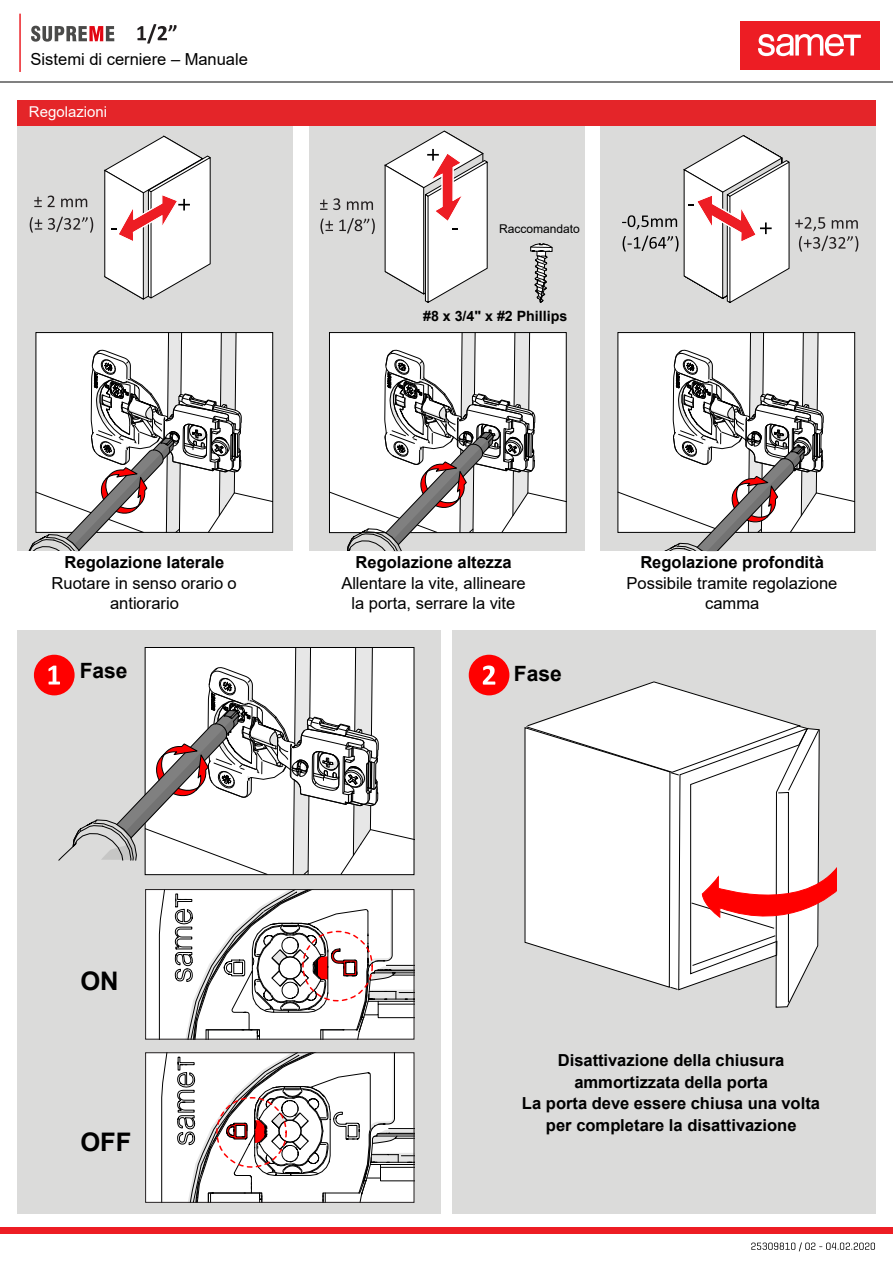
<style>
.page{position:relative;width:893px;height:1263px;background:#fff}
.page>*{position:absolute;margin:0;border:0;box-sizing:border-box;transform-origin:0 0}
.t1{font:700 25.5px "Arial";color:#000}
.t2{font:700 21px "Arial";color:#000}
.t3{font:700 16.5px/21.8px "Arial";color:#000;text-align:center}
.t4{font:16.5px/20.1px "Arial";color:#000;text-align:center}
.t5{font:15px "Arial";color:#fff}
.t6{font:700 14.25px "Arial";color:#000}
.t7{font:12px "Arial";letter-spacing:-.005em;color:#000}
</style>
<div class="page">
<div style="left:17px;top:630px;width:424px;height:584px;background:#dbdbda"></div>
<div style="left:452px;top:630px;width:424px;height:584px;background:#dbdbda"></div>
<hr style="left:0;top:81px;width:893px;height:1px;background:#808080">
<div style="left:0;top:1227px;width:893px;height:6px;background:#ed1d24"></div>
<div style="left:740px;top:21px;width:139px;height:48px;background:#ed1d24"></div>
<svg style="left:758px;top:34px;width:103px;height:22px"></svg>
<div style="left:146px;top:1053px;width:268px;height:149px;background:#fff"></div>
<svg style="left:161px;top:1054px;width:7px;height:147px"></svg>
<svg style="left:177px;top:1054px;width:235px;height:147px"></svg>
<div style="left:216px;top:1097px;width:71px;height:71px;border:2px dashed #f00;border-radius:50%"></div>
<div style="left:145px;top:1052px;width:269px;height:151px;border:1px solid #231f20"></div>
<div style="left:146px;top:889px;width:268px;height:150px;background:#fff"></div>
<svg style="left:159px;top:891px;width:6px;height:146px"></svg>
<svg style="left:175px;top:891px;width:237px;height:146px"></svg>
<div style="left:302px;top:931px;width:71px;height:70px;border:2px dashed #f00;border-radius:50%"></div>
<div style="left:145px;top:889px;width:269px;height:150px;border:1px solid #231f20"></div>
<div style="left:34px;top:655px;width:41px;height:40px;background:#f00;border-radius:50%"></div>
<svg style="left:524px;top:681px;width:313px;height:327px"></svg>
<div style="left:469px;top:655px;width:40px;height:40px;background:#f00;border-radius:50%"></div>
<svg style="left:483px;top:665px;width:12px;height:20px"></svg>
<svg style="left:48px;top:647px;width:366px;height:228px"></svg>
<div style="left:309px;top:119px;width:276px;height:432px;background:#dbdbda"></div>
<svg style="left:320px;top:131px;width:246px;height:420px"></svg>
<div style="left:600px;top:119px;width:276px;height:432px;background:#dbdbda"></div>
<div style="left:17px;top:119px;width:276px;height:432px;background:#dbdbda"></div>
<svg style="left:104px;top:136px;width:107px;height:164px"></svg>
<svg style="left:34px;top:197px;width:8px;height:10px"></svg>
<svg style="left:48px;top:196px;width:7px;height:11px"></svg>
<svg style="left:61px;top:199px;width:26px;height:8px"></svg>
<svg style="left:30px;top:217px;width:12px;height:16px"></svg>
<svg style="left:48px;top:217px;width:45px;height:16px"></svg>
<svg style="left:28px;top:333px;width:245px;height:218px"></svg>
<div style="left:17px;top:100px;width:859px;height:25px;background:#e42529"></div>
<svg style="left:618px;top:135px;width:240px;height:417px"></svg>
<svg style="left:137px;top:24px;width:40px;height:20px"></svg>
<hr style="left:19px;top:14px;width:2px;height:58px;background:#ec2127">
<svg style="left:31px;top:26px;width:83px;height:16px"></svg>
<svg style="left:751px;top:1242px;width:124px;height:9px"></svg>
<p class="t4" style="left:31px;top:51px;width:219px">Sistemi di cerniere ñ Manuale</p>
<p class="t5" style="left:29px;top:106px;width:80px">Regolazioni</p>
<p class="t7" style="left:499px;top:225px;width:82px">Raccomandato</p>
<p class="t6" style="left:423px;top:311px;width:146px">#8 x 3/4" x #2 Phillips</p>
<p class="t3" style="left:65px;top:552px;width:161px">Regolazione laterale</p>
<p class="t3" style="left:356px;top:552px;width:158px">Regolazione altezza</p>
<p class="t3" style="left:640px;top:552px;width:185px">Regolazione profondit‡</p>
<p class="t4" style="left:52px;top:575px;width:187px">Ruotare in senso orario o antiorario</p>
<p class="t4" style="left:341px;top:575px;width:186px">Allentare la vite, allineare la porta, serrare la vite</p>
<p class="t4" style="left:627px;top:575px;width:212px">Possibile tramite regolazione camma</p>
<p class="t2" style="left:80px;top:663px;width:49px">Fase</p>
<p class="t2" style="left:514px;top:666px;width:49px">Fase</p>
<h1 class="t1" style="left:80px;top:971px;width:40px">ON</h1>
<h1 class="t1" style="left:80px;top:1132px;width:53px">OFF</h1>
<p class="t3" style="left:522px;top:1051px;width:300px">Disattivazione della chiusura ammortizzata della porta<br>La porta deve essere chiusa una volta per completare la disattivazione</p>
</div>
